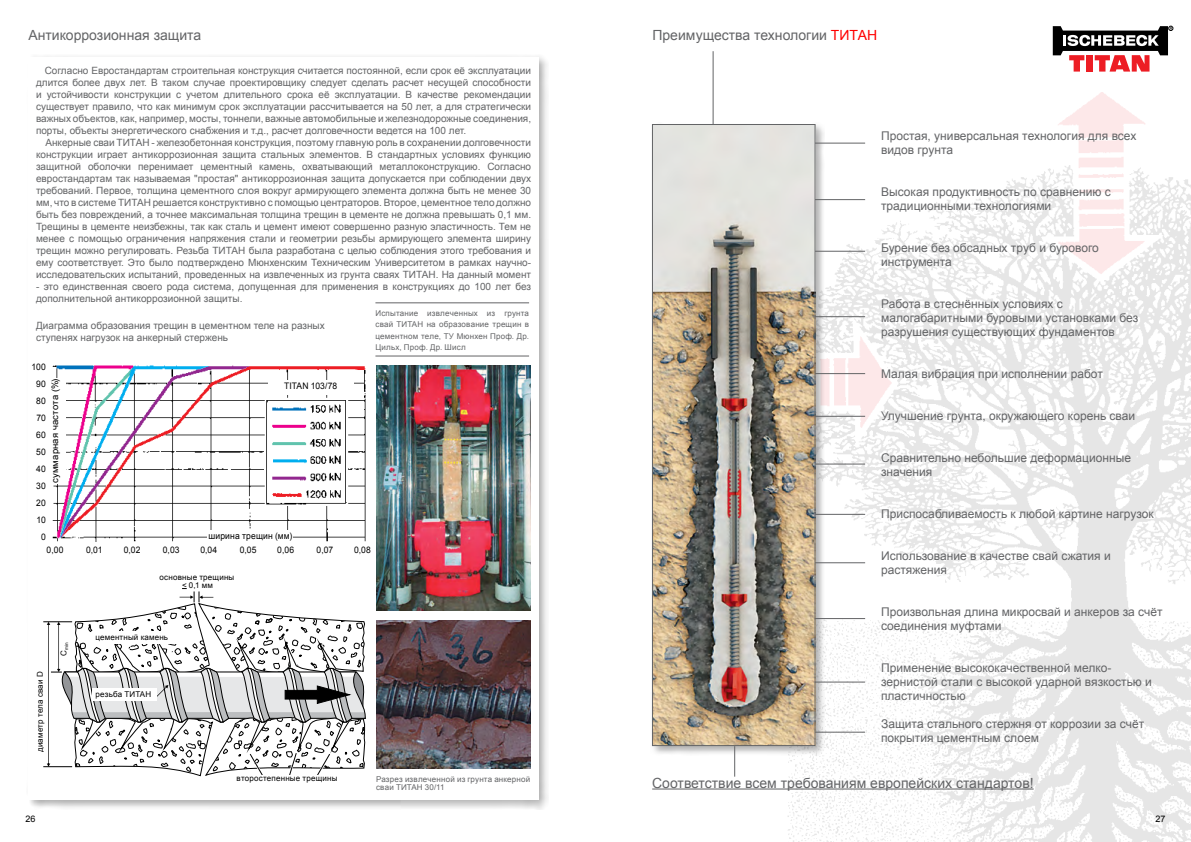
<style>
.page{position:relative;width:1191px;height:842px;background:#fff}
.page>*{position:absolute;margin:0;border:0;box-sizing:border-box;transform-origin:0 0}
.t1{font:14px "Arial";color:#636466}
.t2{font:12px/14px "Arial";color:#636466}
.t3{font:10px/12px "Arial";color:#636466;text-align:justify}
.t4{font:9px/17px "Arial";letter-spacing:.02em;color:#000;text-align:right;scale:.95 1}
.t5{font:9px "Arial";letter-spacing:.02em;color:#000;scale:1.05 1}
.t6{font:9px "Arial";letter-spacing:.02em;color:#000}
.t7{font:8px/11.5px "Arial";letter-spacing:.025em;color:#636466;text-align:justify}
.t8{font:8px/7.6px "Arial";letter-spacing:.025em;color:#000;text-align:center}
.t9{font:4.6px "Arial";color:#000}
.s1{color:#f00}
</style>
<div class="page">
<div style="left:26px;top:54px;width:523px;height:756px;background:#000;opacity:.3"></div>
<div style="left:28px;top:57px;width:511px;height:742px;background:#fff"></div>
<img style="left:52px;top:365px;width:313px;height:177px">
<div style="left:52px;top:378px;width:13px;height:106px;background:#fff"></div>
<div style="left:208px;top:530px;width:85px;height:14px;background:#fff"></div>
<div style="left:268px;top:380px;width:85px;height:15px;background:#fff"></div>
<img style="left:376px;top:366px;width:154px;height:244px">
<img style="left:376px;top:621px;width:155px;height:147px">
<hr style="left:375px;top:303px;width:154px;height:1px;background:#636466">
<hr style="left:375px;top:356px;width:154px;height:1px;background:#636466">
<svg style="left:43px;top:588px;width:323px;height:189px"></svg>
<div style="left:92px;top:631px;width:101px;height:12px;background:#fff"></div>
<div style="left:93px;top:688px;width:64px;height:13px;background:#fff"></div>
<svg style="left:1052px;top:26px;width:121px;height:46px"></svg>
<img style="left:717px;top:92px;width:474px;height:750px">
<div style="left:651px;top:123px;width:174px;height:633px;background:#000;opacity:.3"></div>
<img style="left:654px;top:126px;width:159px;height:618px">
<div style="left:652px;top:124px;width:163px;height:622px;border:1px solid #636466"></div>
<hr style="left:815px;top:143px;width:50px;height:1px;background:#636466">
<hr style="left:815px;top:199px;width:50px;height:1px;background:#636466">
<hr style="left:815px;top:251px;width:50px;height:1px;background:#636466">
<hr style="left:815px;top:316px;width:50px;height:1px;background:#636466">
<hr style="left:815px;top:373px;width:50px;height:1px;background:#636466">
<hr style="left:815px;top:416px;width:50px;height:1px;background:#636466">
<hr style="left:815px;top:464px;width:50px;height:1px;background:#636466">
<hr style="left:815px;top:514px;width:50px;height:1px;background:#636466">
<hr style="left:815px;top:562px;width:50px;height:1px;background:#636466">
<hr style="left:815px;top:618px;width:50px;height:1px;background:#636466">
<hr style="left:713px;top:51px;width:1px;height:74px;background:#636466">
<hr style="left:815px;top:682px;width:50px;height:1px;background:#636466">
<hr style="left:815px;top:732px;width:50px;height:1px;background:#636466">
<hr style="left:734px;top:746px;width:1px;height:31px;background:#636466">
<hr style="left:652px;top:788px;width:381px;height:1px;background:#636466">
<h1 class="t1" style="left:28px;top:26px;width:174px">Антикоррозионная защита</h1>
<p class="t3" style="left:36px;top:64px;width:496px;text-indent:9px">Согласно Евростандартам строительная конструкция считается постоянной, если срок её эксплуатации длится более двух лет. В таком случае проектировщику следует сделать расчет несущей способности и устойчивости конструкции с учетом длительного срока её эксплуатации. В качестве рекомендации существует правило, что как минимум срок эксплуатации рассчитывается на 50 лет, а для стратегически важных объектов, как, например, мосты, тоннели, важные автомобильные и железнодорожные соединения, порты, объекты энергетического снабжения и т.д., расчет долговечности ведется на 100 лет.</p>
<p class="t3" style="left:36px;top:136px;width:496px;text-indent:9px">Анкерные сваи ТИТАН - железобетонная конструкция, поэтому главную роль в сохранении долговечности конструкции играет антикоррозионная защита стальных элементов. В стандартных условиях функцию защитной оболочки перенимает цементный камень, охватывающий металлоконструкцию. Согласно евростандартам так называемая "простая" антикоррозионная защита допускается при соблюдении двух требований. Первое, толщина цементного слоя вокруг армирующего элемента должна быть не менее 30 мм, что в системе ТИТАН решается конструктивно с помощью центраторов. Второе, цементное тело должно быть без повреждений, а точнее максимальная толщина трещин в цементе не должна превышать 0,1 мм.<br>Трещины в цементе неизбежны, так как сталь и цемент имеют совершенно разную эластичность. Тем не менее с помощью ограничения напряжения стали и геометрии резьбы армирующего элемента ширину трещин можно регулировать. Резьба ТИТАН была разработана с целью соблюдения этого требования и ему соответствует. Это было подтверждено Мюнхенским Техническим Университетом в рамках научно&shy;исследовательских испытаний, проведенных на извлеченных из грунта сваях ТИТАН. На данный момент</p>
<p class="t3" style="left:36px;top:280px;width:496px">- это единственная своего рода система, допущенная для применения в конструкциях до 100 лет без дополнительной антикоррозионной защиты.</p>
<p class="t3" style="left:36px;top:320px;width:290px">Диаграмма образования трещин в цементном теле на разных ступенях нагрузок на анкерный стержень</p>
<p class="t4" style="left:32px;top:358px;width:17px">100<br>90<br>80<br>70<br>60<br>50<br>40<br>30<br>20<br>10<br>0</p>
<p class="t5" style="left:49px;top:483px;width:101px;rotate:-90deg">суммарная частота (%)</p>
<p class="t4" style="left:284px;top:378px;width:57px">TITAN 103/78</p>
<p class="t4" style="left:208px;top:527px;width:90px">ширина трещин (мм)</p>
<p class="t7" style="left:375px;top:307px;width:155px">Испытание извлеченных из грунта свай ТИТАН на образование трещин в цементном теле, ТУ Мюнхен Проф. Др.<br>Цильх, Проф. Др. Шисл</p>
<p class="t4" style="left:47px;top:541px;width:19px">0,00</p>
<p class="t4" style="left:86px;top:541px;width:19px">0,01</p>
<p class="t4" style="left:124px;top:541px;width:19px">0,02</p>
<p class="t4" style="left:163px;top:541px;width:19px">0,03</p>
<p class="t4" style="left:200px;top:541px;width:19px">0,04</p>
<p class="t4" style="left:240px;top:541px;width:19px">0,05</p>
<p class="t4" style="left:277px;top:541px;width:19px">0,06</p>
<p class="t4" style="left:317px;top:541px;width:19px">0,07</p>
<p class="t4" style="left:354px;top:541px;width:19px">0,08</p>
<p class="t8" style="left:36px;top:752px;width:82px;rotate:-90deg">диаметр тела сваи D</p>
<p class="t9" style="left:63px;top:656px;width:15px;rotate:-90deg"><sup>C</sup>min</p>
<p class="t8" style="left:160px;top:573px;width:76px">основные трещины &lt; 0,1 мм</p>
<p class="t8" style="left:95px;top:633px;width:74px">цементный камень</p>
<p class="t8" style="left:95px;top:691px;width:57px">резьба ТИТАН</p>
<p class="t8" style="left:237px;top:774px;width:102px">второстепенные трещины</p>
<p class="t7" style="left:376px;top:776px;width:156px;line-height:8px">Разрез извлеченной из грунта анкерной сваи ТИТАН 30/11</p>
<h1 class="t1" style="left:652px;top:26px;width:226px">Преимущества технологии <span class="s1">ТИТАН</span></h1>
<p class="t2" style="left:881px;top:129px;width:257px">Простая, универсальная технология для всех видов грунта</p>
<p class="t2" style="left:881px;top:185px;width:231px">Высокая продуктивность по сравнению с традиционными технологиями</p>
<p class="t2" style="left:881px;top:241px;width:219px">Бурение без обсадных труб и бурового инструмента</p>
<p class="t2" style="left:881px;top:297px;width:259px">Работа в стеснённых условиях с малогабаритными буровыми установками без разрушения существующих фундаментов</p>
<p class="t2" style="left:881px;top:367px;width:223px">Малая вибрация при исполнении работ</p>
<p class="t2" style="left:881px;top:409px;width:256px">Улучшение грунта, окружающего корень сваи</p>
<p class="t2" style="left:881px;top:451px;width:251px">Сравнительно небольшие деформационные значения</p>
<p class="t2" style="left:881px;top:507px;width:274px">Приспосабливаемость к любой картине нагрузок</p>
<p class="t2" style="left:881px;top:549px;width:231px">Использование в качестве свай сжатия и растяжения</p>
<p class="t2" style="left:881px;top:605px;width:283px">Произвольная длина микросвай и анкеров за счёт соединения муфтами</p>
<p class="t2" style="left:881px;top:661px;width:272px">Применение высококачественной мелко&shy;зернистой стали с высокой ударной вязкостью и пластичностью</p>
<p class="t2" style="left:881px;top:717px;width:264px">Защита стального стержня от коррозии за счёт покрытия цементным слоем</p>
<h1 class="t1" style="left:652px;top:773px;width:383px">Соответствие всем требованиям европейских стандартов!</h1>
<p class="t6" style="left:26px;top:813px;width:12px">26</p>
<p class="t6" style="left:1155px;top:813px;width:12px">27</p>
</div>
